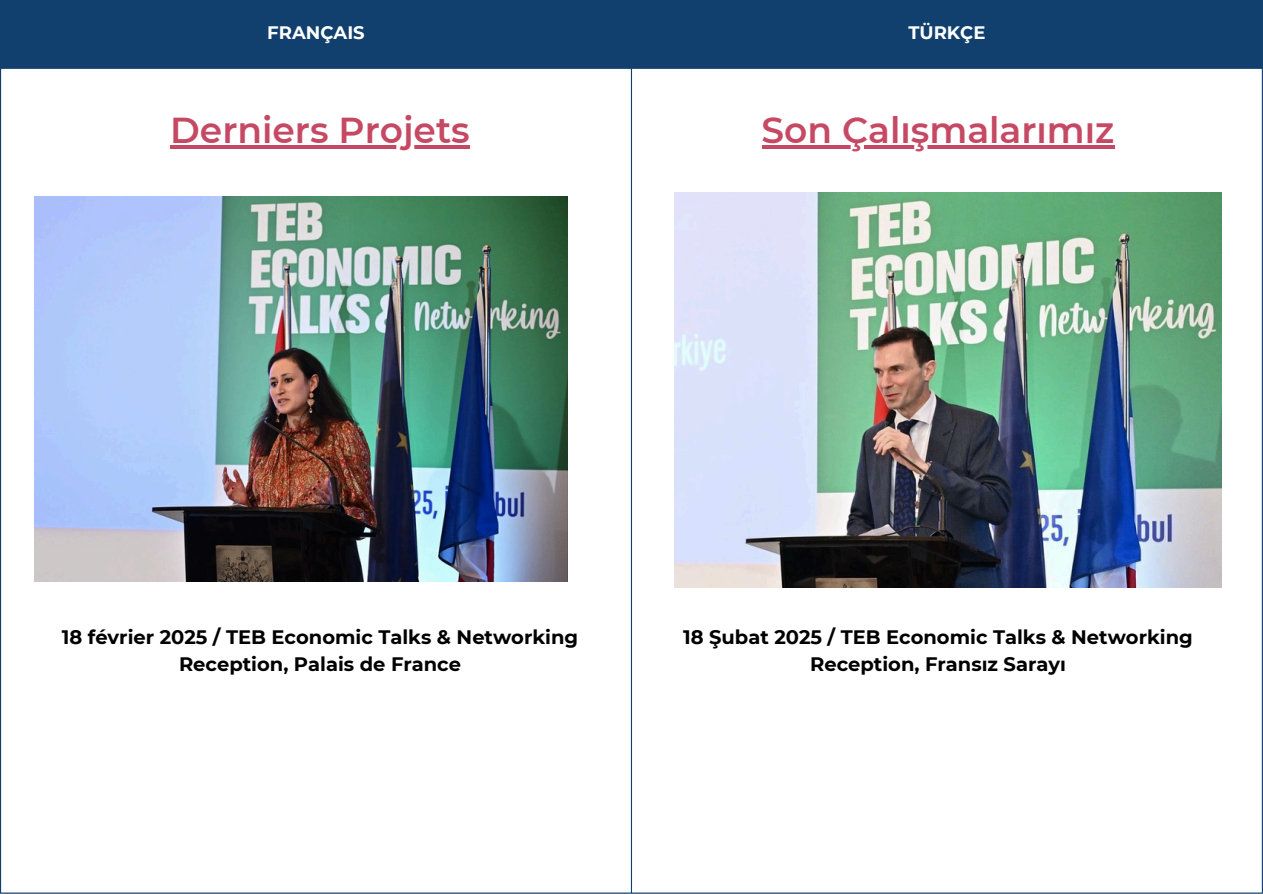
<style>
.page{position:relative;width:1263px;height:894px;background:#fff}
.page>*{position:absolute;margin:0;border:0;box-sizing:border-box;transform-origin:0 0}
.t1{font:600 36px "Montserrat";color:#c64964}
.t2{font:700 19.5px/27px "Montserrat";color:#000;text-align:center}
.t3{font:700 18px "Montserrat";color:#fff}
</style>
<div class="page">
<div style="left:1px;top:1px;width:1261px;height:67px;background:#11406f"></div>
<hr style="left:0;top:1px;width:1px;height:891px;background:#11406f">
<hr style="left:631px;top:1px;width:1px;height:891px;background:#11406f">
<hr style="left:1262px;top:1px;width:1px;height:891px;background:#11406f">
<hr style="left:0;top:0;width:1263px;height:1px;background:#11406f">
<hr style="left:0;top:68px;width:1263px;height:1px;background:#11406f">
<hr style="left:0;top:892px;width:1263px;height:1px;background:#11406f">
<img style="left:35px;top:197px;width:533px;height:384px">
<img style="left:674px;top:192px;width:547px;height:395px">
<hr style="left:170px;top:145px;width:300px;height:3px;background:#c64964">
<hr style="left:762px;top:145px;width:352px;height:3px;background:#c64964">
<p class="t3" style="left:267px;top:22px;width:99px">FRANÇAIS</p>
<p class="t3" style="left:908px;top:22px;width:79px">TÜRKÇE</p>
<h1 class="t1" style="left:170px;top:108px;width:301px">Derniers Projets</h1>
<p class="t1" style="left:762px;top:108px;width:354px">Son Çalışmalarımız</p>
<p class="t2" style="left:62px;top:623px;width:518px">18 février 2025 / TEB Economic Talks &amp; Networking<br>Reception, Palais de France</p>
<h1 class="t2" style="left:683px;top:623px;width:511px">18 Şubat 2025 / TEB Economic Talks &amp; Networking<br>Reception, Fransız Sarayı</h1>
</div>
